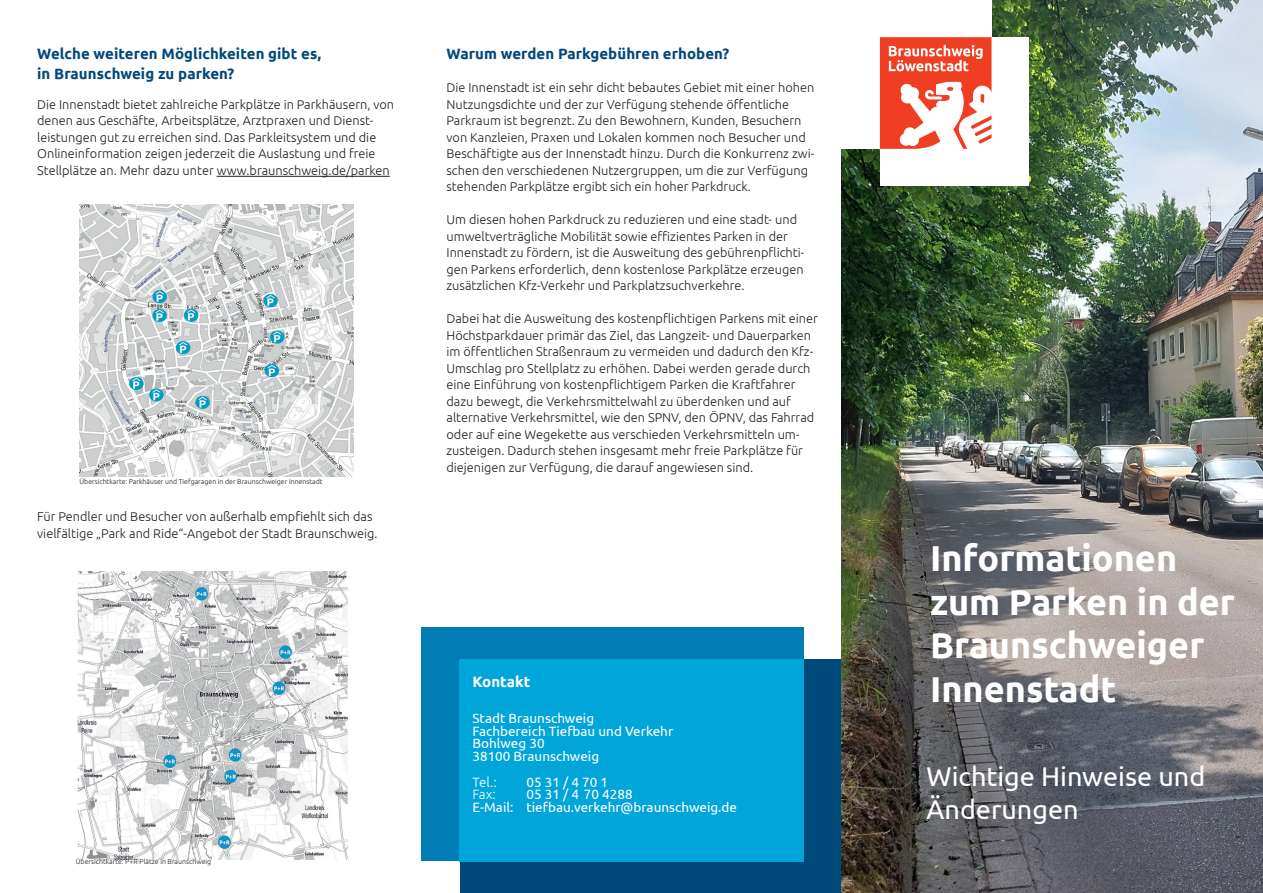
<style>
.page{position:relative;width:1263px;height:893px;background:#fff}
.page>*{position:absolute;margin:0;border:0;box-sizing:border-box;transform-origin:0 0}
._01_Headline_1_24pt{font:700 36px/43.5px "Ubuntu";color:#fff}
._02_Subheadline_18pt{font:27px "Ubuntu";color:#fff}
.Headline_3_Angepasst{font:700 15px/19.5px "Ubuntu";letter-spacing:.005em;color:#00497b}
._01_Headline_3_10_pt{font:700 15px "Ubuntu";color:#fff}
._06_Infotext{font:13.5px "Ubuntu";color:#fff}
._06_Infotext-2{font:300 13.5px "Ubuntu";letter-spacing:-.02em;color:#fff}
._03_Introtext{font:300 12.75px/16.5px "Ubuntu";color:#231f20}
._05_Bildunterschrift{font:300 7.05px "Ubuntu";color:#231f20}
</style>
<div class="page">
<div style="left:421px;top:627px;width:383px;height:234px;background:#007db5"></div>
<div style="left:460px;top:659px;width:382px;height:234px;background:#00497b"></div>
<div style="left:460px;top:659px;width:344px;height:202px;background:#00a5da"></div>
<img style="left:842px;top:0;width:421px;height:893px">
<svg style="left:1259px;top:510px;width:4px;height:7px"></svg>
<div style="left:1056px;top:476px;width:14px;height:3px;border:1px solid #bcbdc0"></div>
<div style="left:839px;top:0;width:152px;height:149px;background:#fff"></div>
<div style="left:880px;top:37px;width:149px;height:149px;background:#fff"></div>
<hr style="left:217px;top:176px;width:173px;height:1px;background:#231f20">
<img style="left:80px;top:205px;width:273px;height:272px">
<img style="left:77px;top:571px;width:271px;height:289px">
<svg style="left:880px;top:37px;width:111px;height:112px"></svg>
<p class="Headline_3_Angepasst" style="left:37px;top:44px;width:285px">Welche weiteren Möglichkeiten gibt es, in Braunschweig zu parken?</p>
<p class="_03_Introtext" style="left:37px;top:96px;width:358px">Die Innenstadt bietet zahlreiche Parkplätze in Parkhäusern, von denen aus Geschäfte, Arbeitsplätze, Arztpraxen und Dienst&shy;leistungen gut zu erreichen sind. Das Parkleitsystem und die Onlineinformation zeigen jederzeit die Auslastung und freie Stellplätze an. Mehr dazu unter www.braunschweig.de/parken</p>
<p class="_05_Bildunterschrift" style="left:80px;top:478px;width:245px">Übersichtkarte: Parkhäuser und Tiefgaragen in der Braunschweiger Innenstadt</p>
<p class="_03_Introtext" style="left:37px;top:508px;width:342px">Für Pendler und Besucher von außerhalb empfiehlt sich das vielfältige „Park and Ride“-Angebot der Stadt Braunschweig.</p>
<p class="Headline_3_Angepasst" style="left:446px;top:44px;width:284px">Warum werden Parkgebühren erhoben?</p>
<p class="_03_Introtext" style="left:446px;top:79px;width:369px">Die Innenstadt ist ein sehr dicht bebautes Gebiet mit einer hohen Nutzungsdichte und der zur Verfügung stehende öffentliche Parkraum ist begrenzt. Zu den Bewohnern, Kunden, Besuchern von Kanzleien, Praxen und Lokalen kommen noch Besucher und Beschäftigte aus der Innenstadt hinzu. Durch die Konkurrenz zwi&shy;schen den verschiedenen Nutzergruppen, um die zur Verfügung stehenden Parkplätze ergibt sich ein hoher Parkdruck.</p>
<p class="_03_Introtext" style="left:446px;top:211px;width:359px">Um diesen hohen Parkdruck zu reduzieren und eine stadt- und umweltverträgliche Mobilität sowie effizientes Parken in der Innenstadt zu fördern, ist die Ausweitung des gebührenpflichti&shy;gen Parkens erforderlich, denn kostenlose Parkplätze erzeugen zusätzlichen Kfz-Verkehr und Parkplatzsuchverkehre.</p>
<p class="_03_Introtext" style="left:446px;top:310px;width:373px">Dabei hat die Ausweitung des kostenpflichtigen Parkens mit einer Höchstparkdauer primär das Ziel, das Langzeit- und Dauerparken im öffentlichen Straßenraum zu vermeiden und dadurch den Kfz-Umschlag pro Stellplatz zu erhöhen. Dabei werden gerade durch eine Einführung von kostenpflichtigem Parken die Kraftfahrer dazu bewegt, die Verkehrsmittelwahl zu überdenken und auf alternative Verkehrsmittel, wie den SPNV, den ÖPNV, das Fahrrad oder auf eine Wegekette aus verschieden Verkehrsmitteln um&shy;zusteigen. Dadurch stehen insgesamt mehr freie Parkplätze für diejenigen zur Verfügung, die darauf angewiesen sind.</p>
<p class="_05_Bildunterschrift" style="left:76px;top:857px;width:137px">Übersichtkarte: P+R-Plätze in Braunschweig</p>
<p class="_01_Headline_3_10_pt" style="left:472px;top:672px;width:59px">Kontakt</p>
<p class="_06_Infotext" style="left:472px;top:710px;width:123px">Stadt Braunschweig</p>
<p class="_06_Infotext" style="left:472px;top:723px;width:202px">Fachbereich Tiefbau und Verkehr</p>
<p class="_06_Infotext" style="left:472px;top:735px;width:74px">Bohlweg 30</p>
<p class="_06_Infotext" style="left:472px;top:748px;width:128px">38100 Braunschweig</p>
<p class="_06_Infotext-2" style="left:472px;top:774px;width:26px">Tel.:</p>
<p class="_06_Infotext" style="left:526px;top:774px;width:83px">05 31 / 4 70 1</p>
<p class="_06_Infotext-2" style="left:472px;top:786px;width:25px">Fax:</p>
<p class="_06_Infotext" style="left:526px;top:786px;width:108px">05 31 / 4 70 4288</p>
<p class="_06_Infotext" style="left:472px;top:799px;width:266px">E-Mail: tiefbau.verkehr@braunschweig.de</p>
<p class="_01_Headline_1_24pt" style="left:930px;top:536px;width:307px">Informationen zum Parken in der<br>Braunschweiger<br>Innenstadt</p>
<p class="_02_Subheadline_18pt" style="left:927px;top:759px;width:280px">Wichtige Hinweise und</p>
<p class="_02_Subheadline_18pt" style="left:927px;top:792px;width:154px">Änderungen</p>
</div>
